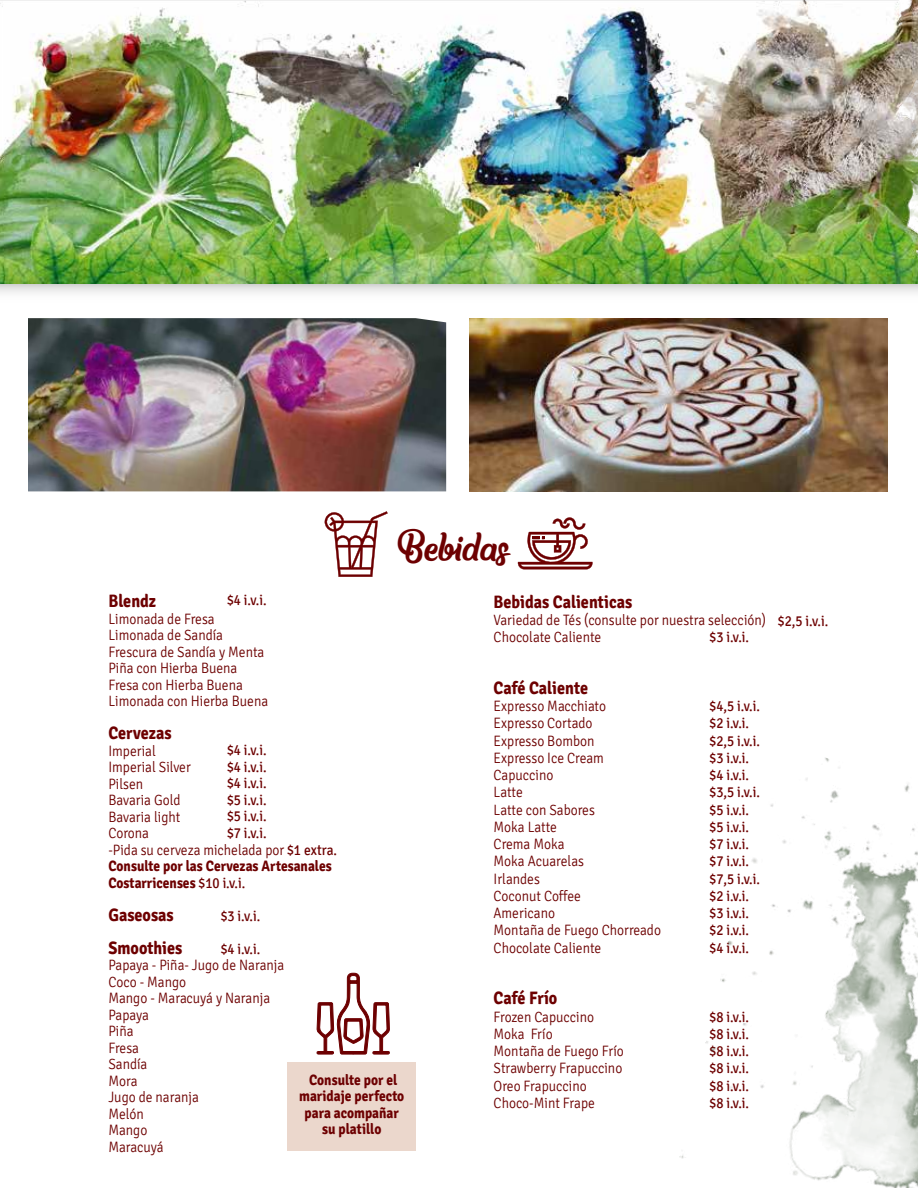
<style>
.page{position:relative;width:918px;height:1188px;background:#fff}
.page>*{position:absolute;margin:0;border:0;box-sizing:border-box;transform-origin:0 0}
.t1{font:45px "Another day in Paradise";color:#6d0001}
.t2{font:700 18px/33px "Signika";color:#6d0001;scale:.9 1}
.t3{font:300 15px/16.5px "Signika";color:#6d0001;scale:.9 1}
.t4{font:15px/16.5px "Signika";color:#6d0001;text-align:justify;scale:.9 1}
.t5{font:700 15px/16.5px "Signika";color:#6d0001;text-align:center;scale:.9 1}
.s1{font-weight:400}
.s2{font-weight:700}
</style>
<div class="page">
<div style="left:287px;top:1062px;width:129px;height:89px;background:#ebd7cc"></div>
<svg style="left:324px;top:511px;width:64px;height:66px"></svg>
<svg style="left:518px;top:517px;width:75px;height:52px"></svg>
<svg style="left:316px;top:972px;width:74px;height:83px"></svg>
<svg style="left:0;top:283px;width:918px;height:10px"></svg>
<img style="left:0;top:0;width:918px;height:283px">
<img style="left:679px;top:757px;width:239px;height:431px">
<img style="left:28px;top:318px;width:418px;height:173px">
<img style="left:469px;top:318px;width:418px;height:173px">
<h1 class="t1" style="left:397px;top:522px;width:113px">Bebidas</h1>
<p class="t2" style="left:108px;top:585px;width:55px">Blendz</p>
<p class="t3" style="left:108px;top:611px;width:179px">Limonada de Fresa<br>Limonada de Sandía<br>Frescura de Sandía y Menta<br>Piña con Hierba Buena<br>Fresa con Hierba Buena<br>Limonada con Hierba Buena</p>
<p class="t2" style="left:108px;top:717px;width:72px">Cervezas</p>
<p class="t3" style="left:108px;top:743px;width:256px">Imperial<br>Imperial Silver<br>Pilsen<br>Bavaria Gold<br>Bavaria light<br>Corona<br>-Pida su cerveza michelada por <span class="s1">$1 extra.<br></span><span class="s2">Consulte por las Cervezas Artesanales<br>Costarricenses</span> <span class="s1">$10 i.v.i.</span></p>
<p class="t2" style="left:108px;top:898px;width:84px">Gaseosas<br>Smoothies</p>
<p class="t3" style="left:108px;top:957px;width:197px">Papaya - Piña- Jugo de Naranja<br>Coco - Mango<br>Mango - Maracuyá y Naranja<br>Papaya<br>Piña<br>Fresa<br>Sandía<br>Mora<br>Jugo de naranja<br>Melón<br>Mango<br>Maracuyá</p>
<p class="t4" style="left:227px;top:592px;width:45px">$4 i.v.i.</p>
<p class="t4" style="left:227px;top:742px;width:45px">$4 i.v.i. $4 i.v.i. $4 i.v.i. $5 i.v.i. $5 i.v.i. $7 i.v.i.</p>
<p class="t4" style="left:221px;top:908px;width:45px">$3 i.v.i.</p>
<p class="t4" style="left:221px;top:941px;width:45px">$4 i.v.i.</p>
<p class="t5" style="left:299px;top:1072px;width:118px">Consulte por el maridaje perfecto para acompañar su platillo</p>
<p class="t2" style="left:494px;top:585px;width:156px">Bebidas Calienticas</p>
<p class="t3" style="left:494px;top:611px;width:304px;line-height:17.2px">Variedad de Tés (consulte por nuestra selección)<br>Chocolate Caliente</p>
<p class="t4" style="left:710px;top:629px;width:45px">$3 i.v.i.</p>
<p class="t2" style="left:494px;top:672px;width:106px">Café Caliente</p>
<p class="t3" style="left:494px;top:698px;width:126px">Expresso Macchiato</p>
<p class="t4" style="left:710px;top:698px;width:57px">$4,5 i.v.i.</p>
<p class="t3" style="left:494px;top:715px;width:111px">Expresso Cortado</p>
<p class="t4" style="left:710px;top:715px;width:45px">$2 i.v.i.</p>
<p class="t3" style="left:494px;top:733px;width:114px">Expresso Bombon</p>
<p class="t4" style="left:710px;top:733px;width:57px">$2,5 i.v.i.</p>
<p class="t3" style="left:494px;top:750px;width:124px">Expresso Ice Cream</p>
<p class="t4" style="left:710px;top:750px;width:45px">$3 i.v.i.</p>
<p class="t3" style="left:494px;top:767px;width:68px">Capuccino</p>
<p class="t4" style="left:710px;top:767px;width:45px">$4 i.v.i.</p>
<p class="t3" style="left:494px;top:784px;width:34px">Latte</p>
<p class="t4" style="left:710px;top:784px;width:57px">$3,5 i.v.i.</p>
<p class="t3" style="left:494px;top:802px;width:114px">Latte con Sabores</p>
<p class="t4" style="left:710px;top:802px;width:45px">$5 i.v.i.</p>
<p class="t3" style="left:494px;top:819px;width:72px">Moka Latte</p>
<p class="t4" style="left:710px;top:819px;width:45px">$5 i.v.i.</p>
<p class="t3" style="left:494px;top:836px;width:80px">Crema Moka</p>
<p class="t4" style="left:710px;top:836px;width:45px">$7 i.v.i.</p>
<p class="t3" style="left:494px;top:853px;width:102px">Moka Acuarelas</p>
<p class="t4" style="left:710px;top:853px;width:45px">$7 i.v.i.</p>
<p class="t3" style="left:494px;top:871px;width:53px">Irlandes</p>
<p class="t4" style="left:710px;top:871px;width:57px">$7,5 i.v.i.</p>
<p class="t3" style="left:494px;top:888px;width:99px">Coconut Coffee</p>
<p class="t4" style="left:710px;top:888px;width:45px">$2 i.v.i.</p>
<p class="t3" style="left:494px;top:905px;width:70px">Americano</p>
<p class="t4" style="left:710px;top:905px;width:45px">$3 i.v.i.</p>
<p class="t3" style="left:494px;top:922px;width:188px">Montaña de Fuego Chorreado</p>
<p class="t4" style="left:710px;top:922px;width:45px">$2 i.v.i.</p>
<p class="t3" style="left:494px;top:940px;width:121px">Chocolate Caliente</p>
<p class="t4" style="left:710px;top:940px;width:45px">$4 i.v.i.</p>
<p class="t2" style="left:494px;top:982px;width:72px">Café Frío</p>
<p class="t3" style="left:494px;top:1009px;width:113px">Frozen Capuccino</p>
<p class="t4" style="left:710px;top:1009px;width:45px">$8 i.v.i.</p>
<p class="t3" style="left:494px;top:1026px;width:67px">Moka Frío</p>
<p class="t4" style="left:710px;top:1026px;width:45px">$8 i.v.i.</p>
<p class="t3" style="left:494px;top:1043px;width:146px">Montaña de Fuego Frío</p>
<p class="t4" style="left:710px;top:1043px;width:45px">$8 i.v.i.</p>
<p class="t3" style="left:494px;top:1060px;width:145px">Strawberry Frapuccino</p>
<p class="t4" style="left:710px;top:1060px;width:45px">$8 i.v.i.</p>
<p class="t3" style="left:494px;top:1078px;width:105px">Oreo Frapuccino</p>
<p class="t4" style="left:710px;top:1078px;width:45px">$8 i.v.i.</p>
<p class="t3" style="left:494px;top:1095px;width:114px">Choco-Mint Frape</p>
<p class="t4" style="left:710px;top:1095px;width:45px">$8 i.v.i.</p>
<p class="t4" style="left:778px;top:613px;width:57px">$2,5 i.v.i.</p>
</div>
